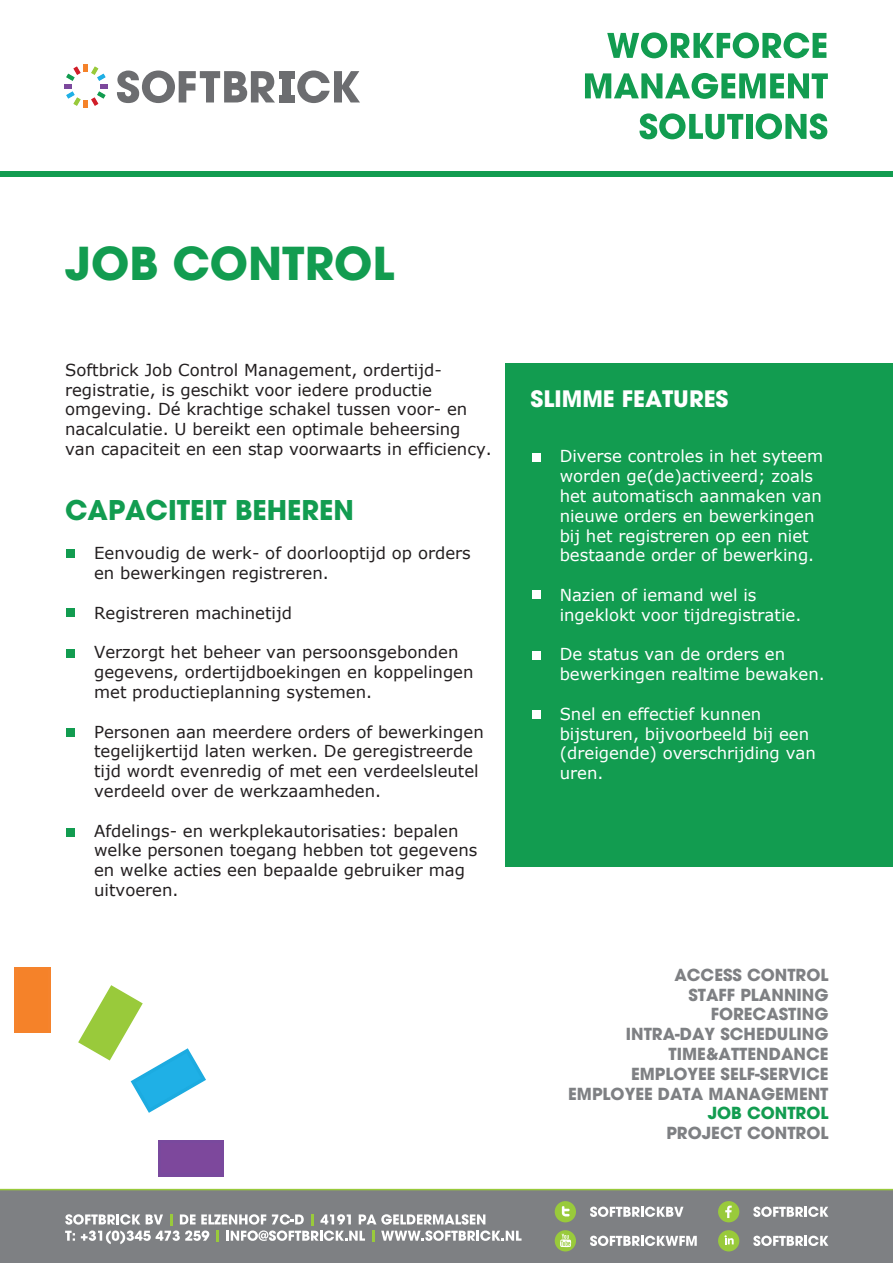
<style>
.page{position:relative;width:893px;height:1263px;background:#fff}
.page>*{position:absolute;margin:0;border:0;box-sizing:border-box;transform-origin:0 0}
.t1{font:700 45px "Avant Garde";color:#129c50}
.t2{font:700 27px "Avant Garde";color:#129c50}
.t3{font:700 22.5px "Avant Garde";color:#fff}
.t4{font:16.5px/19.8px "Verdana";color:#231f20}
.t5{font:16.5px/19.8px "Verdana";color:#fff}
.t6{font:700 16.5px/19.8px "Avant Garde";color:#7e8083;text-align:right}
.t7{font:700 16.5px "Avant Garde";color:#129c50}
</style>
<div class="page">
<div style="left:506px;top:363px;width:387px;height:503px;background:#129c50"></div>
<div style="left:532px;top:453px;width:9px;height:8px;background:#fff"></div>
<div style="left:532px;top:590px;width:9px;height:8px;background:#fff"></div>
<div style="left:532px;top:651px;width:9px;height:8px;background:#fff"></div>
<div style="left:532px;top:710px;width:9px;height:9px;background:#fff"></div>
<div style="left:0;top:172px;width:893px;height:5px;background:#129c50"></div>
<div style="left:0;top:1189px;width:893px;height:74px;background:#7e8083"></div>
<svg style="left:607px;top:32px;width:219px;height:26px"></svg>
<svg style="left:585px;top:73px;width:243px;height:26px"></svg>
<svg style="left:639px;top:113px;width:104px;height:26px"></svg>
<div style="left:746px;top:114px;width:6px;height:25px;background:#129c50"></div>
<svg style="left:756px;top:113px;width:71px;height:26px"></svg>
<svg style="left:117px;top:71px;width:158px;height:32px"></svg>
<div style="left:283px;top:71px;width:8px;height:31px;background:#6c6d70"></div>
<svg style="left:297px;top:71px;width:63px;height:32px"></svg>
<div style="left:279px;top:71px;width:16px;height:7px;background:#6c6d70"></div>
<div style="left:279px;top:95px;width:16px;height:7px;background:#6c6d70"></div>
<svg style="left:64px;top:64px;width:44px;height:44px"></svg>
<hr style="left:0;top:1189px;width:893px;height:1px;background:#99ca3b">
<svg style="left:65px;top:1214px;width:456px;height:30px"></svg>
<div style="left:555px;top:1201px;width:21px;height:21px;background:#99ca3b;border-radius:50%"></div>
<svg style="left:562px;top:1206px;width:8px;height:10px"></svg>
<svg style="left:590px;top:1206px;width:93px;height:11px"></svg>
<div style="left:718px;top:1201px;width:21px;height:21px;background:#99ca3b;border-radius:50%"></div>
<svg style="left:725px;top:1206px;width:7px;height:12px"></svg>
<svg style="left:753px;top:1206px;width:75px;height:11px"></svg>
<div style="left:718px;top:1230px;width:21px;height:21px;background:#99ca3b;border-radius:50%"></div>
<svg style="left:724px;top:1235px;width:10px;height:9px"></svg>
<svg style="left:753px;top:1235px;width:75px;height:11px"></svg>
<div style="left:555px;top:1230px;width:21px;height:21px;background:#99ca3b;border-radius:50%"></div>
<svg style="left:560px;top:1234px;width:11px;height:13px"></svg>
<svg style="left:590px;top:1235px;width:107px;height:11px"></svg>
<div style="left:67px;top:549px;width:8px;height:9px;background:#129c50"></div>
<div style="left:67px;top:608px;width:8px;height:8px;background:#129c50"></div>
<div style="left:67px;top:649px;width:8px;height:9px;background:#129c50"></div>
<div style="left:15px;top:967px;width:36px;height:66px;background:#f5832c"></div>
<div style="left:158px;top:1140px;width:66px;height:36px;background:#79499d"></div>
<div style="left:162px;top:1143px;width:59px;height:30px;background:#7d489c"></div>
<svg style="left:78px;top:985px;width:128px;height:128px"></svg>
<div style="left:67px;top:728px;width:8px;height:9px;background:#129c50"></div>
<div style="left:67px;top:828px;width:8px;height:9px;background:#129c50"></div>
<h1 class="t1" style="left:65px;top:235px;width:331px">JOB CONTROL</h1>
<p class="t4" style="left:65px;top:360px;width:428px">Softbrick Job Control Management, ordertijd&shy;registratie, is geschikt voor iedere productie omgeving. Dé krachtige schakel tussen voor- en nacalculatie. U bereikt een optimale beheersing van capaciteit en een stap voorwaarts in efficiency.</p>
<h2 class="t2" style="left:65px;top:492px;width:290px">CAPACITEIT BEHEREN</h2>
<p class="t4" style="left:94px;top:543px;width:378px">Eenvoudig de werk- of doorlooptijd op orders en bewerkingen registreren.</p>
<p class="t4" style="left:94px;top:603px;width:199px">Registreren machinetijd</p>
<p class="t4" style="left:94px;top:642px;width:381px">Verzorgt het beheer van persoonsgebonden gegevens, ordertijdboekingen en koppelingen met productieplanning systemen.</p>
<p class="t4" style="left:94px;top:721px;width:391px">Personen aan meerdere orders of bewerkingen tegelijkertijd laten werken. De geregistreerde tijd wordt evenredig of met een verdeelsleutel verdeeld over de werkzaamheden.</p>
<p class="t4" style="left:94px;top:820px;width:385px">Afdelings- en werkplekautorisaties: bepalen welke personen toegang hebben tot gegevens en welke acties een bepaalde gebruiker mag uitvoeren.</p>
<h3 class="t3" style="left:531px;top:384px;width:199px">SLIMME FEATURES</h3>
<p class="t5" style="left:560px;top:446px;width:265px">Diverse controles in het syteem worden ge(de)activeerd; zoals het automatisch aanmaken van nieuwe orders en bewerkingen bij het registreren op een niet bestaande order of bewerking.</p>
<p class="t5" style="left:560px;top:585px;width:243px">Nazien of iemand wel is ingeklokt voor tijdregistratie.</p>
<p class="t5" style="left:560px;top:644px;width:267px">De status van de orders en bewerkingen realtime bewaken.</p>
<p class="t5" style="left:560px;top:704px;width:258px">Snel en effectief kunnen bijsturen, bijvoorbeeld bij een (dreigende) overschrijding van uren.</p>
<p class="t6" style="left:568px;top:965px;width:262px">ACCESS CONTROL<br>STAFF PLANNING<br>FORECASTING<br>INTRA-DAY SCHEDULING<br>TIME&amp;ATTENDANCE<br>EMPLOYEE SELF-SERVICE<br>EMPLOYEE DATA MANAGEMENT</p>
<p class="t7" style="left:708px;top:1102px;width:122px">JOB CONTROL</p>
<p class="t6" style="left:666px;top:1123px;width:163px">PROJECT CONTROL</p>
</div>
